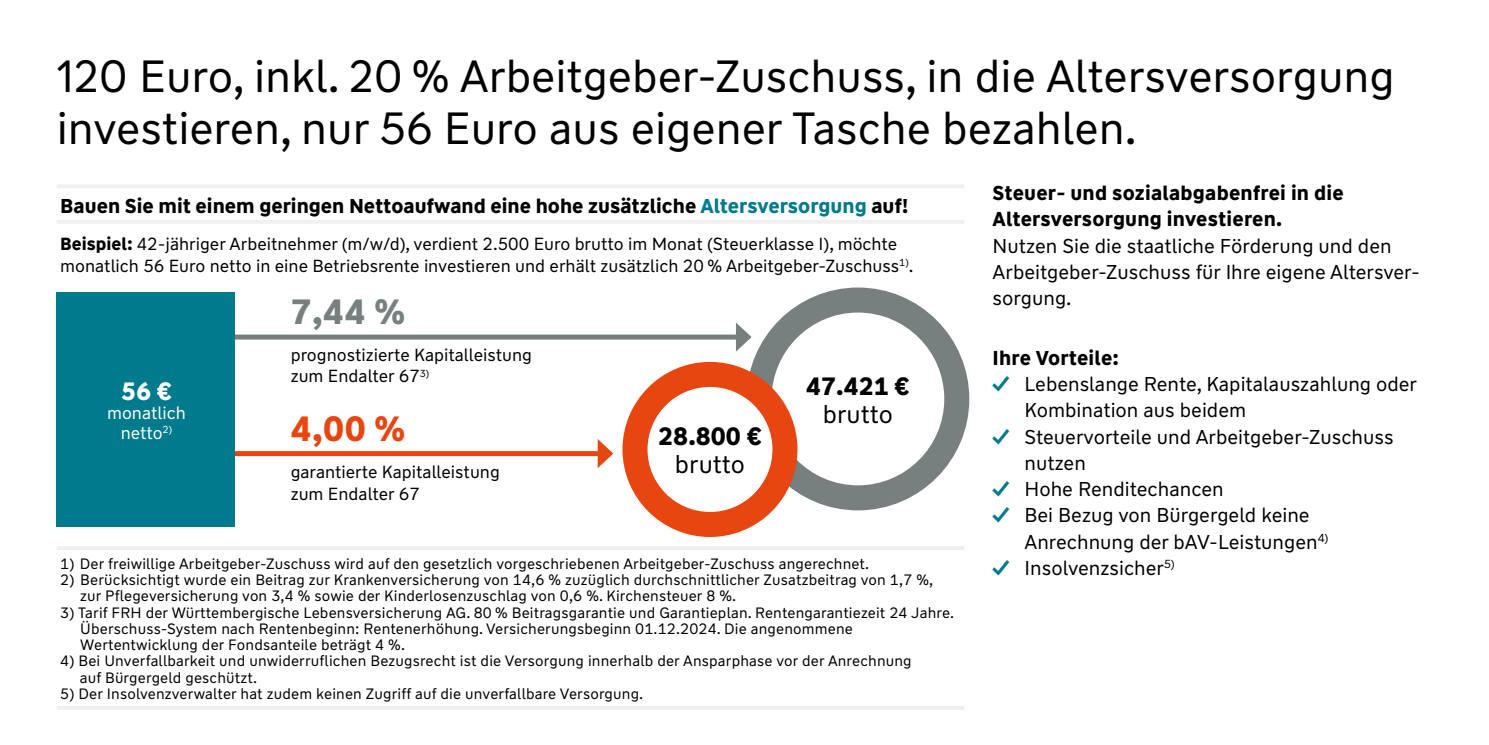
<style>
.page{position:relative;width:1489px;height:745px;background:#fff}
.page>*{position:absolute;margin:0;border:0;box-sizing:border-box;transform-origin:0 0}
.t1{font:45px/52.5px "WW Type";color:#000}
.t2{font:700 35px "WW Type";color:#e84610}
.t3{font:700 35px "WW Type";color:#77807f}
.t4{font:700 25px "WW Type";color:#000}
.t5{font:25px "WW Type";color:#000}
.t6{font:700 25px "WW Type";color:#fff}
.t7{font:20px/26.2px "WW Type";color:#000}
.t8{font:700 20px/26.2px "WW Type";color:#000}
.t9{font:17.5px/21.2px "WW Type";color:#000}
.t10{font:17.5px/19.2px "WW Type";color:#fff;text-align:center}
.t11{font:15px/16.2px "WW Type";letter-spacing:.01em;color:#000}
.s1{color:#007a8d}
.s2{font-weight:700}
.s3{font-weight:700;color:#007a8d}
</style>
<div class="page">
<hr style="left:57px;top:184px;width:907px;height:4px;background:#f0f0f0">
<hr style="left:57px;top:706px;width:907px;height:3px;background:#f0f0f0">
<hr style="left:57px;top:220px;width:907px;height:3px;background:#f0f0f0">
<hr style="left:57px;top:546px;width:907px;height:3px;background:#f0f0f0">
<div style="left:746px;top:287px;width:223px;height:223px;border:25px solid #77807f;border-radius:50%"></div>
<svg style="left:635px;top:374px;width:150px;height:150px"></svg>
<div style="left:622px;top:361px;width:175px;height:175px;border:25px solid #e84610;border-radius:50%"></div>
<div style="left:224px;top:451px;width:378px;height:5px;background:#e84610"></div>
<svg style="left:597px;top:439px;width:16px;height:29px"></svg>
<div style="left:214px;top:334px;width:526px;height:5px;background:#77807f"></div>
<svg style="left:736px;top:322px;width:15px;height:29px"></svg>
<div style="left:56px;top:292px;width:179px;height:234px;background:#007a8d"></div>
<h1 class="t1" style="left:57px;top:50px;width:1339px">120 Euro, inkl. 20 % Arbeitgeber-Zuschuss, in die Altersversorgung investieren, nur 56 Euro aus eigener Tasche bezahlen.</h1>
<h3 class="t8" style="left:992px;top:180px;width:352px">Steuer- und sozialabgabenfrei in die<br>Altersversorgung investieren.</h3>
<h3 class="t7" style="left:992px;top:232px;width:429px">Nutzen Sie die staatliche Förderung und den<br>Arbeitgeber-Zuschuss für Ihre eigene Altersver&shy;sorgung.</h3>
<h3 class="t8" style="left:60px;top:193px;width:849px">Bauen Sie mit einem geringen Nettoaufwand eine hohe zusätzliche <span class="s1">Altersversorgung</span> auf!</h3>
<p class="t9" style="left:60px;top:232px;width:854px;line-height:22.5px"><span class="s2">Beispiel:</span> 42-jähriger Arbeitnehmer (m/w/d), verdient 2.500 Euro brutto im Monat (Steuerklasse I), möchte monatlich 56 Euro netto in eine Betriebsrente investieren und erhält zusätzlich 20 % Arbeitgeber-Zuschuss<sup>1)</sup>.</p>
<h2 class="t3" style="left:291px;top:289px;width:116px">7,44 %</h2>
<h3 class="t6" style="left:121px;top:375px;width:52px">56 €</h3>
<p class="t10" style="left:107px;top:403px;width:80px">monatlich netto<sup>2)</sup></p>
<p class="t9" style="left:291px;top:344px;width:243px">prognostizierte Kapitalleistung zum Endalter 67<sup>3)</sup></p>
<h2 class="t2" style="left:291px;top:405px;width:116px">4,00 %</h2>
<p class="t9" style="left:291px;top:461px;width:211px">garantierte Kapitalleistung zum Endalter 67</p>
<h3 class="t4" style="left:658px;top:419px;width:105px">28.800 €</h3>
<h3 class="t5" style="left:675px;top:448px;width:71px">brutto</h3>
<h3 class="t4" style="left:806px;top:369px;width:105px">47.421 €</h3>
<h3 class="t5" style="left:822px;top:398px;width:71px">brutto</h3>
<p class="t11" style="left:60px;top:555px;width:810px">1) Der freiwillige Arbeitgeber-Zuschuss wird auf den gesetzlich vorgeschriebenen Arbeitgeber-Zuschuss angerechnet.</p>
<p class="t11" style="left:80px;top:571px;width:854px;text-indent:-20px">2) Berücksichtigt wurde ein Beitrag zur Krankenversicherung von 14,6 % zuzüglich durchschnittlicher Zusatzbeitrag von 1,7 %, zur Pflegeversicherung von 3,4 % sowie der Kinderlosenzuschlag von 0,6 %. Kirchensteuer 8 %.</p>
<p class="t11" style="left:80px;top:604px;width:875px;text-indent:-20px">3) Tarif FRH der Württembergische Lebensversicherung AG. 80 % Beitragsgarantie und Garantieplan. Rentengarantiezeit 24 Jahre.<br>Überschuss-System nach Rentenbeginn: Rentenerhöhung. Versicherungsbeginn 01.12.2024. Die angenommene<br>Wertentwicklung der Fondsanteile beträgt 4 %.</p>
<p class="t11" style="left:80px;top:652px;width:833px;text-indent:-19px">4) Bei Unverfallbarkeit und unwiderruflichen Bezugsrecht ist die Versorgung innerhalb der Ansparphase vor der Anrechnung auf Bürgergeld geschützt.</p>
<p class="t11" style="left:60px;top:685px;width:584px">5) Der Insolvenzverwalter hat zudem keinen Zugriff auf die unverfallbare Versorgung.</p>
<h3 class="t8" style="left:992px;top:344px;width:128px">Ihre Vorteile:</h3>
<h3 class="t7" style="left:1024px;top:371px;width:394px;text-indent:-32px"><span class="s3">✓</span> Lebenslange Rente, Kapitalauszahlung oder<br>Kombination aus beidem</h3>
<h3 class="t7" style="left:1024px;top:423px;width:370px;text-indent:-32px"><span class="s3">✓</span> Steuervorteile und Arbeitgeber-Zuschuss nutzen</h3>
<h3 class="t7" style="left:992px;top:476px;width:233px"><span class="s3">✓</span> Hohe Renditechancen</h3>
<h3 class="t7" style="left:1024px;top:502px;width:305px;text-indent:-32px"><span class="s3">✓</span> Bei Bezug von Bürgergeld keine<br>Anrechnung der bAV-Leistungen<sup>4)</sup></h3>
<h3 class="t7" style="left:992px;top:554px;width:184px"><span class="s3">✓</span> Insolvenzsicher<sup>5)</sup></h3>
</div>
